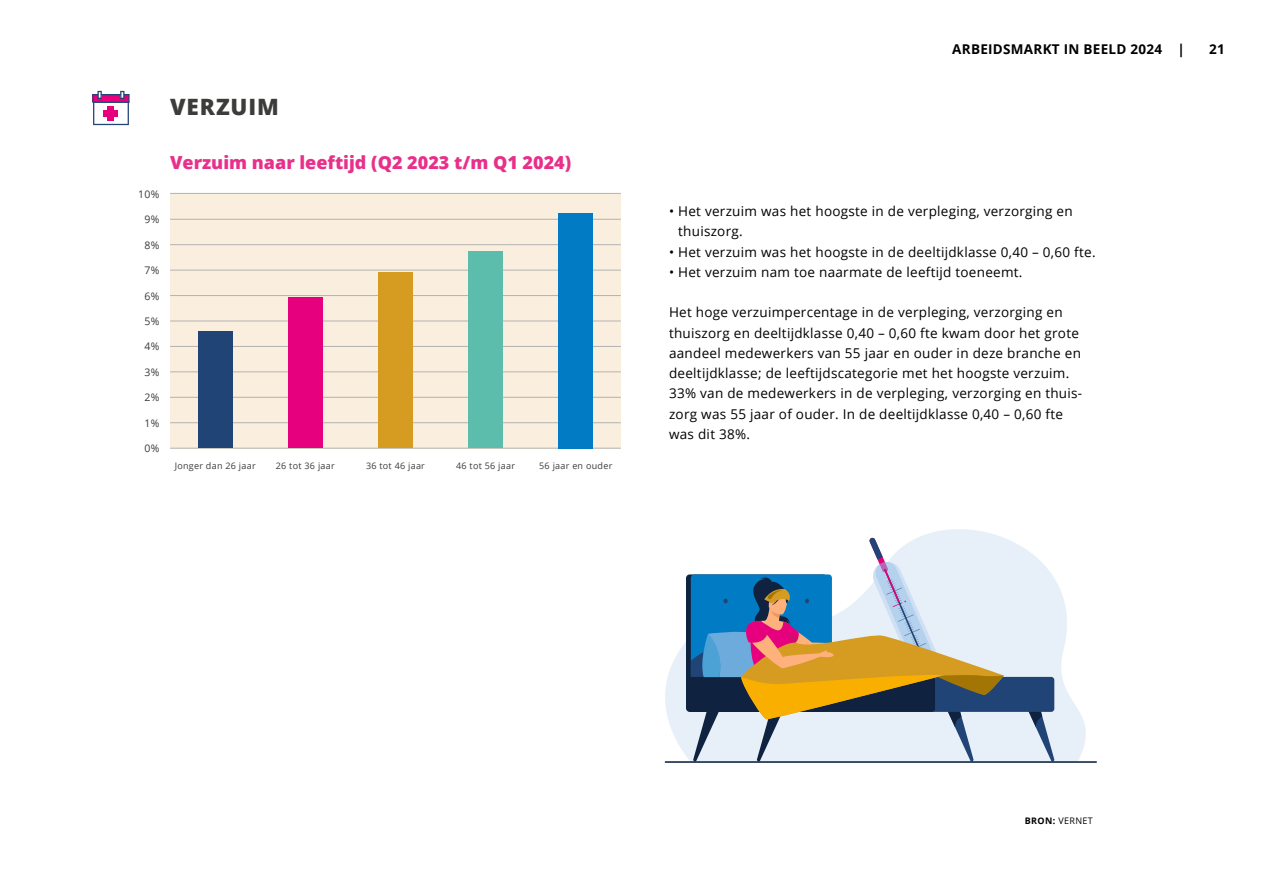
<style>
.page{position:relative;width:1263px;height:893px;background:#fff}
.page>*{position:absolute;margin:0;border:0;box-sizing:border-box;transform-origin:0 0}
.t1{font:800 22.5px "Open Sans";letter-spacing:.04em;color:#3c3c3b}
.t2{font:800 18px "Open Sans";color:#e8308a}
.t3{font:13.5px/20.2px "Open Sans";letter-spacing:.02em;color:#000}
.t4{font:700 13.5px "Open Sans";letter-spacing:.02em;color:#000}
.t5{font:10.5px "Open Sans";color:#3c3c3b}
.t6{font:9px "Open Sans";letter-spacing:.03em;color:#3c3c3b}
.t7{font:9px "Open Sans";letter-spacing:.04em;color:#000}
.s1{font-weight:700}
</style>
<div class="page">
<div style="left:170px;top:194px;width:451px;height:254px;background:#faefdf"></div>
<hr style="left:170px;top:448px;width:451px;height:1px;background:#b3b2b2">
<hr style="left:170px;top:193px;width:451px;height:1px;background:#b3b2b2">
<hr style="left:170px;top:244px;width:451px;height:1px;background:#b3b2b2">
<hr style="left:170px;top:219px;width:451px;height:1px;background:#b3b2b2">
<hr style="left:170px;top:270px;width:451px;height:1px;background:#b3b2b2">
<hr style="left:170px;top:295px;width:451px;height:1px;background:#b3b2b2">
<hr style="left:170px;top:321px;width:451px;height:1px;background:#b3b2b2">
<hr style="left:170px;top:346px;width:451px;height:1px;background:#b3b2b2">
<hr style="left:170px;top:372px;width:451px;height:1px;background:#b3b2b2">
<hr style="left:170px;top:397px;width:451px;height:1px;background:#b3b2b2">
<hr style="left:170px;top:422px;width:451px;height:1px;background:#b3b2b2">
<div style="left:198px;top:332px;width:34px;height:116px;background:#214476"></div>
<div style="left:288px;top:297px;width:34px;height:151px;background:#e6007d"></div>
<div style="left:378px;top:272px;width:34px;height:176px;background:#d59c21"></div>
<div style="left:469px;top:252px;width:34px;height:196px;background:#5dbdac"></div>
<div style="left:559px;top:213px;width:34px;height:235px;background:#007bc4"></div>
<svg style="left:664px;top:529px;width:422px;height:233px;fill:#e7eff9"></svg>
<svg style="left:1028px;top:710px;width:26px;height:51px"></svg>
<div style="left:691px;top:677px;width:363px;height:35px;background:#214476;border-radius:3px"></div>
<svg style="left:686px;top:574px;width:141px;height:138px"></svg>
<hr style="left:665px;top:761px;width:432px;height:2px;background:#0f2341">
<svg style="left:691px;top:537px;width:313px;height:224px"></svg>
<svg style="left:92px;top:91px;width:38px;height:34px"></svg>
<h1 class="t1" style="left:170px;top:89px;width:110px">VERZUIM</h1>
<p class="t5" style="left:138px;top:187px;width:23px">10%</p>
<p class="t5" style="left:144px;top:212px;width:16px">9%</p>
<p class="t5" style="left:144px;top:238px;width:16px">8%</p>
<p class="t5" style="left:144px;top:263px;width:16px">7%</p>
<p class="t5" style="left:144px;top:289px;width:16px">6%</p>
<p class="t5" style="left:144px;top:314px;width:16px">5%</p>
<p class="t5" style="left:144px;top:339px;width:16px">4%</p>
<p class="t5" style="left:144px;top:365px;width:16px">3%</p>
<p class="t5" style="left:144px;top:390px;width:16px">2%</p>
<p class="t5" style="left:144px;top:416px;width:16px">1%</p>
<p class="t5" style="left:144px;top:441px;width:16px">0%</p>
<h2 class="t2" style="left:170px;top:149px;width:403px">Verzuim naar leeftijd (Q2 2023 t/m Q1 2024)</h2>
<p class="t6" style="left:175px;top:459px;width:83px">Jonger dan 26 jaar</p>
<p class="t6" style="left:276px;top:459px;width:60px">26 tot 36 jaar</p>
<p class="t6" style="left:366px;top:459px;width:60px">36 tot 46 jaar</p>
<p class="t6" style="left:456px;top:459px;width:60px">46 tot 56 jaar</p>
<p class="t6" style="left:539px;top:459px;width:75px">56 jaar en ouder</p>
<p class="t4" style="left:952px;top:40px;width:234px">ARBEIDSMARKT IN BEELD 2024 |</p>
<p class="t4" style="left:1209px;top:40px;width:17px">21</p>
<p class="t3" style="left:678px;top:201px;width:396px;text-indent:-9px">• Het verzuim was het hoogste in de verpleging, verzorging en thuiszorg.</p>
<p class="t3" style="left:669px;top:241px;width:428px">• Het verzuim was het hoogste in de deeltijdklasse 0,40 – 0,60 fte.</p>
<p class="t3" style="left:669px;top:261px;width:355px">• Het verzuim nam toe naarmate de leeftijd toeneemt.</p>
<p class="t3" style="left:669px;top:302px;width:414px">Het hoge verzuimpercentage in de verpleging, verzorging en thuiszorg en deeltijdklasse 0,40 – 0,60 fte kwam door het grote aandeel medewerkers van 55 jaar en ouder in deze branche en deeltijdklasse; de leeftijdscategorie met het hoogste verzuim.<br>33% van de medewerkers in de verpleging, verzorging en thuis&shy;zorg was 55 jaar of ouder. In de deeltijdklasse 0,40 – 0,60 fte was dit 38%.</p>
<p class="t7" style="left:1025px;top:814px;width:70px"><span class="s1">BRON:</span> VERNET</p>
</div>
